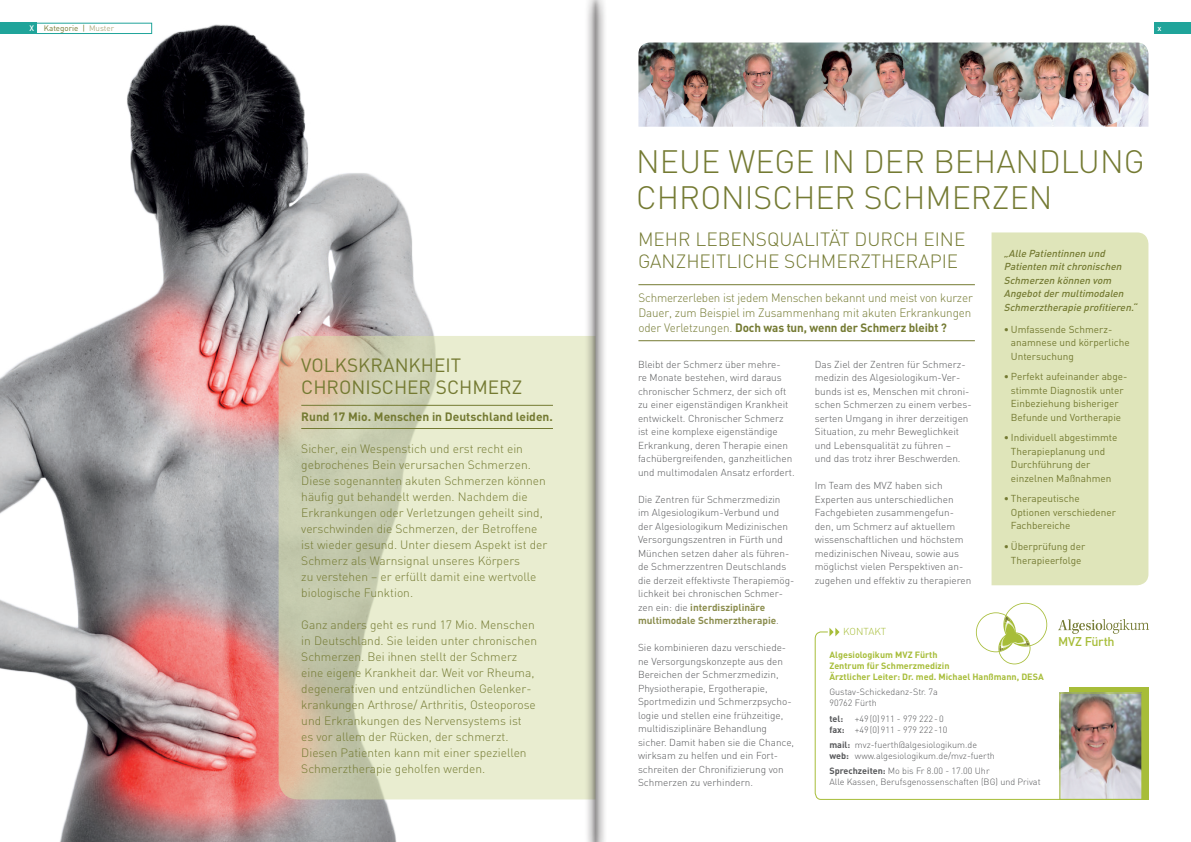
<style>
.page{position:relative;width:1191px;height:842px;background:#fff}
.page>*{position:absolute;margin:0;border:0;box-sizing:border-box;transform-origin:0 0}
.t1{font:300 32px/36px "DIN";color:#747a32}
.t2{font:300 19px "DIN";color:#747a32}
.t3{font:19px/22px "DIN";color:#747a32}
.t4{font:500 12.6px "DIN";letter-spacing:-.03em;color:#a7bd39}
.t5{font:300 12px/16px "DIN";color:#747a32}
.t6{font:700 12px "DIN";color:#747a32}
.t7{font:300 10px/13.5px "DIN";color:#57585a}
.t8{font:10px/13.5px "DIN";color:#747a32}
.t9{font:italic 500 10px/13.5px "DIN";color:#747a32}
.t10{font:300 10px "DIN";color:#a7bd39}
.t11{font:300 9px/11px "DIN";color:#57585a}
.t12{font:700 9px/11px "DIN";color:#a7bd39}
.t13{font:700 9px "DIN";color:#57585a}
.t14{font:8px "DIN";color:#747a32}
.t15{font:500 8px "DIN";color:#fff}
.s1{font-weight:500;color:#fff}
.s2{color:#b1af85}
.s3{font-weight:700}
.s4{font-weight:700;color:#8b8d4e}
</style>
<div class="page">
<img style="left:0;top:22px;width:576px;height:820px">
<svg style="left:814px;top:631px;width:335px;height:169px"></svg>
<svg style="left:829px;top:628px;width:10px;height:8px"></svg>
<svg style="left:1058px;top:619px;width:91px;height:15px"></svg>
<svg style="left:976px;top:603px;width:71px;height:61px"></svg>
<svg style="left:279px;top:336px;width:297px;height:463px;fill:#e9edd0"></svg>
<hr style="left:301px;top:405px;width:252px;height:1px;background:#747a32">
<hr style="left:301px;top:428px;width:252px;height:1px;background:#747a32">
<hr style="left:638px;top:284px;width:337px;height:1px;background:#747a32">
<hr style="left:638px;top:340px;width:337px;height:1px;background:#747a32">
<div style="left:991px;top:232px;width:157px;height:353px;background:#dfe5ba"></div>
<img style="left:638px;top:43px;width:510px;height:84px">
<img style="left:576px;top:0;width:29px;height:842px">
<div style="left:1154px;top:23px;width:37px;height:11px;background:#20a49a"></div>
<div style="left:36px;top:23px;width:116px;height:11px;background:#fff;border:1px solid #20a49a"></div>
<div style="left:0;top:23px;width:37px;height:11px;background:#20a49a"></div>
<p class="t14" style="left:29px;top:23px;width:86px"><span class="s1">X</span> Kategorie | <span class="s2">Muster</span></p>
<p class="t15" style="left:1157px;top:23px;width:6px">x</p>
<h2 class="t3" style="left:301px;top:354px;width:222px">VOLKSKRANKHEIT<br>CHRONISCHER SCHMERZ</h2>
<p class="t6" style="left:301px;top:409px;width:253px">Rund 17 Mio. Menschen in Deutschland leiden.</p>
<p class="t5" style="left:301px;top:441px;width:248px">Sicher, ein Wespenstich und erst recht ein gebrochenes Bein verursachen Schmerzen.<br>Diese sogenannten akuten Schmerzen können häufig gut behandelt werden. Nachdem die Erkrankungen oder Verletzungen geheilt sind, verschwinden die Schmerzen, der Betroffene ist wieder gesund. Unter diesem Aspekt ist der Schmerz als Warnsignal unseres Körpers<br>zu verstehen – er erfüllt damit eine wertvolle biologische Funktion.</p>
<p class="t5" style="left:301px;top:617px;width:237px">Ganz anders geht es rund 17 Mio. Menschen in Deutschland. Sie leiden unter chronischen Schmerzen. Bei ihnen stellt der Schmerz eine eigene Krankheit dar. Weit vor Rheuma, degenerativen und entzündlichen Gelenker&shy;krankungen Arthrose/ Arthritis, Osteoporose und Erkrankungen des N ervensystems ist<br>es vor allem der Rücken, der schmerzt.<br>Diesen Patienten kann mit einer speziellen Schmerztherapie geholfen werden.</p>
<h1 class="t1" style="left:636px;top:143px;width:504px;text-indent:297px">Behandlung chronischer Schmer</h1>
<h1 class="t1" style="left:636px;top:143px;width:21px">Neue</h1>
<h1 class="t1" style="left:728px;top:143px;width:46px">Wege</h1>
<h1 class="t1" style="left:822px;top:143px;width:61px">in der</h1>
<h1 class="t1" style="left:992px;top:179px;width:62px">zen</h1>
<h2 class="t2" style="left:638px;top:227px;width:70px">Mehr Lebe</h2>
<h2 class="t2" style="left:742px;top:227px;width:126px">nsqualität dur</h2>
<h2 class="t2" style="left:893px;top:227px;width:71px">ch eine</h2>
<h2 class="t2" style="left:638px;top:249px;width:196px">ganzheitliche Schmer</h2>
<h2 class="t2" style="left:860px;top:249px;width:96px">ztherapie</h2>
<p class="t9" style="left:1003px;top:246px;width:137px">„Alle Patientinnen und<br>Patienten mitchronischen<br>Schmerzen können vom<br>Angebotdermultimodalen<br>Schmerztherapie profitieren.“</p>
<p class="t8" style="left:1011px;top:322px;width:120px;text-indent:-7px">• Umfassende Schmerz&shy;anamnese und körperliche<br>Untersuchung</p>
<p class="t8" style="left:1003px;top:370px;width:125px;text-align:center">• Perfekt aufeinander abge&shy;stimmte Diagnostik unter<br>Einbeziehung bisheriger<br>Befunde und Vortherapie</p>
<p class="t8" style="left:1011px;top:431px;width:108px;text-indent:-7px">• Individuell abgestimmte<br>Therapieplanung und<br>Durchführung der einzelnen Maßnahmen</p>
<p class="t8" style="left:1011px;top:492px;width:107px;text-indent:-7px">• Therapeutische<br>Optionen verschiedener<br>Fachbereiche</p>
<p class="t8" style="left:1003px;top:539px;width:83px;text-align:center">• Überprüfung der<br>Therapieerfolge</p>
<p class="t5" style="left:638px;top:290px;width:336px;line-height:15px;text-align:justify">Schmerzerleben ist jedem Menschen bekannt und meist von kurzer Dauer, zum Beispiel im Zusammenhang mit akuten Erkrankungen oder Verletzungen. <span class="s3">Doch was tun, wenn der Schmerz bleibt ?</span></p>
<p class="t7" style="left:814px;top:357px;width:158px">Das Ziel der Zentren für Schmerz&shy;medizin des Algesiologikum-Ver&shy;bunds ist es, Menschen mit chroni&shy;schen Schmerzen zu einem verbes&shy;serten Umgang in ihrer derzeitigen Situation, zu mehr Beweglichkeit und Lebensqualität zu führen –<br>und das trotz ihrer Beschwerden.</p>
<p class="t7" style="left:814px;top:479px;width:158px">I m Team des MVZ haben sich<br>Experten aus unterschiedlichen<br>Fachgebieten zusammengefun&shy;den, um Schmerz auf aktuellem wissenschaftlichen und höchstem medizinischen N iveau, sowie aus möglichst vielen Perspektiven an&shy;zugehen und effektiv zu therapieren</p>
<p class="t7" style="left:638px;top:357px;width:158px">Bleibt der Schmerz über mehre-<br>re Monate bestehen, wird daraus chronischer Schmerz, der sich oft zu einer eigenständigen Krankheit entwickelt. Chronischer Schmerz ist eine komplexe eigenständige Erkrankung, deren Therapie einen fachübergreifenden, ganzheitlichen und multimodalen Ansatz erfordert.</p>
<p class="t7" style="left:638px;top:492px;width:158px">Die Zentren für Schmerzmedizin<br>im Algesiologikum-Verbund und der Algesiologikum Medizinischen Versorgungszentren in Fürth und München setzen daher als führen&shy;de Schmerzzentren Deutschlands die derzeit effektivste Therapiemög&shy;lichkeit bei chronischen Schmer&shy;zen ein: die <span class="s4">interdisziplinäre multimodale Schmerztherapie</span>.</p>
<p class="t7" style="left:638px;top:641px;width:158px">Sie kombinieren dazu verschiede&shy;ne Versorgungskonzepte aus den<br>Bereichen der Schmerzmedizin,<br>Physiotherapie, Ergotherapie,<br>Sportmedizin und Schmerzpsycho&shy;logie und stellen eine frühzeitige, multidisziplinäre Behandlung sicher. Damit haben sie die Chance, wirksam zu helfen und ein Fort&shy;schreiten der Chronifizierung von<br>Schmerzen zu verhindern.</p>
<p class="t10" style="left:843px;top:626px;width:44px">Kontakt</p>
<p class="t12" style="left:829px;top:649px;width:216px">Algesiologikum MVZ Fürth<br>Zentrum für Schmerzmedizin<br>Ärztlicher Leiter: Dr. med. Michael Hanßmann, DESA</p>
<p class="t11" style="left:829px;top:687px;width:110px">Gustav-Schickedanz-Str. 7a<br>90762 Fürth</p>
<p class="t13" style="left:829px;top:712px;width:15px">tel:</p>
<p class="t4" style="left:1058px;top:634px;width:58px">MVZ Fürth</p>
<p class="t11" style="left:829px;top:713px;width:119px;text-indent:26px">+49(0)911 - 979 222-0 <span class="s3">fax:</span> +49(0)911 - 979 222-10</p>
<p class="t11" style="left:829px;top:739px;width:167px"><span class="s3">mail:</span> mvz-fuerth@algesiologikum.de <span class="s3">web:</span> www.algesiologikum.de/mvz-fuerth</p>
<p class="t11" style="left:829px;top:765px;width:213px"><span class="s3">Sprechzeiten:</span> Mo bis Fr 8.00 - 17.00 Uhr<br>Alle Kassen, Berufsgenossenschaften (BG) und Privat</p>
</div>
